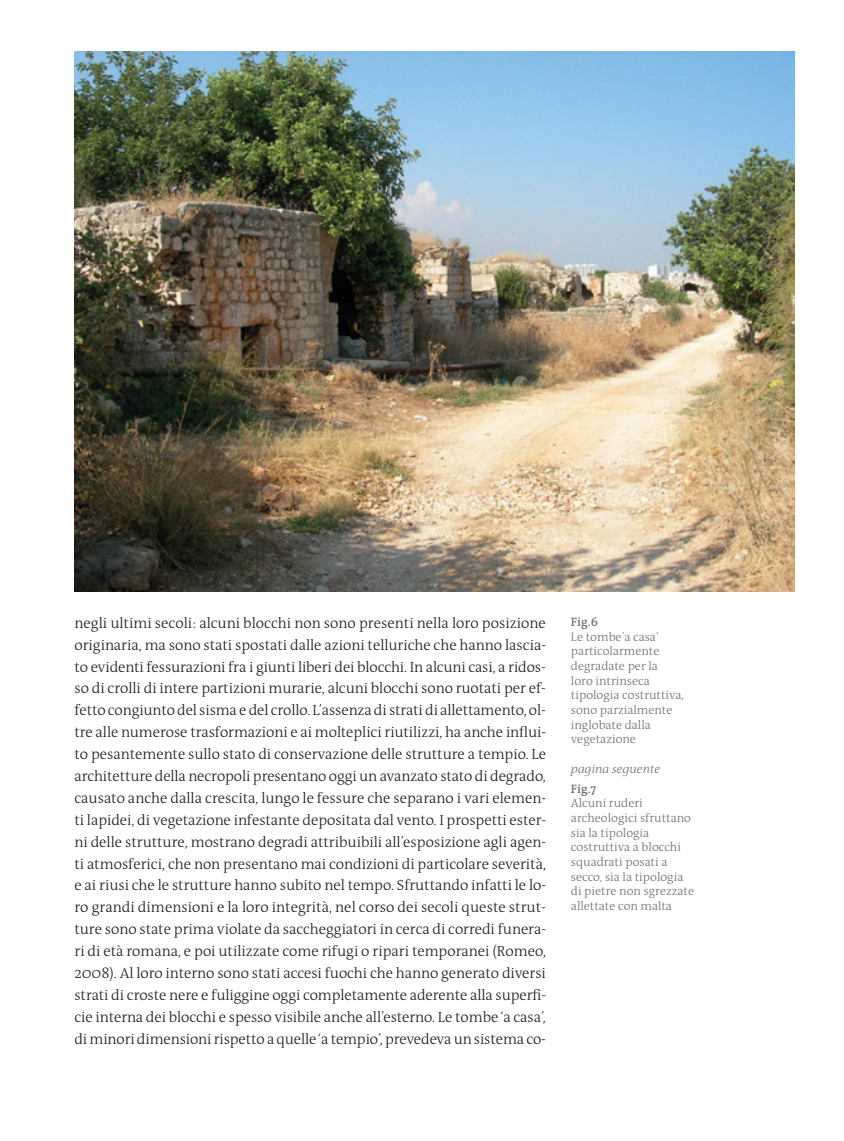
<style>
.page{position:relative;width:844px;height:1141px;background:#fff}
.page>*{position:absolute;margin:0;border:0;box-sizing:border-box;transform-origin:0 0}
.t1{font:300 14.88px/21.9px "The Antiqua B3";letter-spacing:-.01em;color:#1d1d1b;text-align:justify}
.t2{font:300 12.25px/14.7px "The Antiqua B3";color:#70706f}
.t3{font:italic 300 12.25px "The Antiqua B3 i";color:#70706f}
.t4{font:600 12.25px "The Antiqua B6";color:#70706f}
</style>
<div class="page">
<img style="left:74px;top:52px;width:720px;height:539px">
<p class="t1" style="left:74px;top:612px;width:473px">negli ultimi secoli: alcuni blocchi non sono presenti nella loro posizione originaria, ma sono stati spostati dalle azioni telluriche che hanno lascia&shy;to evidenti fessurazioni fra i giunti liberi dei blocchi. In alcuni casi, a ridos&shy;so di crolli di intere partizioni murarie, alcuni blocchi sono ruotati per ef&shy;fetto congiunto del sisma e del crollo. L’assenza di strati di allettamento, ol&shy;tre alle numerose trasformazioni e ai molteplici riutilizzi, ha anche influi&shy;to pesantemente sullo stato di conservazione delle strutture a tempio. Le architetture della necropoli presentano oggi un avanzato stato di degrado, causato anche dalla crescita, lungo le fessure che separano i vari elemen&shy;ti lapidei, di vegetazione infestante depositata dal vento. I prospetti ester&shy;ni delle strutture, mostrano degradi attribuibili all’esposizione agli agen&shy;ti atmosferici, che non presentano mai condizioni di particolare severità, e ai riusi che le strutture hanno subito nel tempo. Sfruttando infatti le lo&shy;ro grandi dimensioni e la loro integrità, nel corso dei secoli queste strut&shy;ture sono state prima violate da saccheggiatori in cerca di corredi funera&shy;ri di età romana, e poi utilizzate come rifugi o ripari temporanei (Romeo, 2008). Al loro interno sono stati accesi fuochi che hanno generato diversi strati di croste nere e fuliggine oggi completamente aderente alla superfi&shy;cie interna dei blocchi e spesso visibile anche all’esterno. Le tombe ‘a casa’, di minori dimensioni rispetto a quelle ‘a tempio’, prevedeva un sistema co-</p>
<p class="t4" style="left:570px;top:615px;width:29px">Fig.6</p>
<p class="t2" style="left:570px;top:630px;width:114px">Le tombe’a casa’ particolarmente degradate per la<br>loro intrinseca tipologia costruttiva, sono parzialmente inglobate dalla vegetazione</p>
<p class="t3" style="left:570px;top:762px;width:91px">pagina seguente</p>
<p class="t4" style="left:570px;top:782px;width:27px">Fig.7</p>
<p class="t2" style="left:570px;top:796px;width:125px">Alcuni ruderi archeologici sfruttano sia la tipologia costruttiva a blocchi squadrati posati a secco, sia la tipologia di pietre non sgrezzate allettate con malta</p>
</div>
